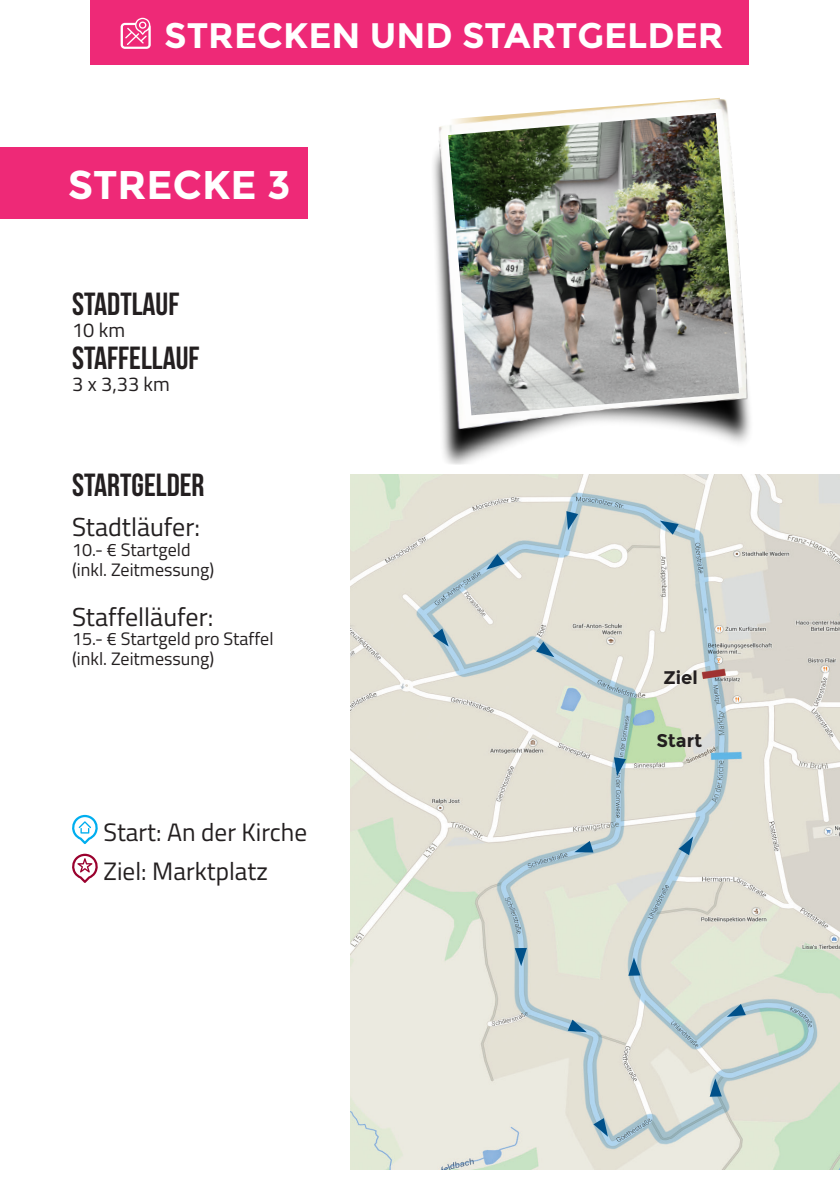
<style>
.page{position:relative;width:840px;height:1191px;background:#fff}
.page>*{position:absolute;margin:0;border:0;box-sizing:border-box;transform-origin:0 0}
.t1{font:700 40px "Montserrat";color:#fff}
.t2{font:700 35.4px "Montserrat";color:#fff}
.t3{font:32px "Bebas Neue";color:#231f20}
.t4{font:26px "Titillium Web";color:#231f20}
.t5{font:25.2px/38.8px "Titillium Web";color:#231f20}
.t6{font:20px "Titillium Web";color:#231f20}
.t7{font:700 18.2px "Montserrat";color:#231f20}
.t8{font:18px/20px "Titillium Web";color:#231f20}
</style>
<div class="page">
<div style="left:91px;top:0;width:657px;height:65px;background:#ee2977"></div>
<div style="left:0;top:147px;width:308px;height:71px;background:#ee2977"></div>
<img style="left:350px;top:475px;width:489px;height:694px">
<svg style="left:659px;top:520px;width:19px;height:14px"></svg>
<svg style="left:566px;top:511px;width:12px;height:19px"></svg>
<svg style="left:486px;top:554px;width:18px;height:15px"></svg>
<svg style="left:432px;top:628px;width:16px;height:18px"></svg>
<svg style="left:536px;top:641px;width:18px;height:16px"></svg>
<svg style="left:613px;top:757px;width:12px;height:19px"></svg>
<svg style="left:574px;top:841px;width:19px;height:11px"></svg>
<svg style="left:514px;top:948px;width:12px;height:18px"></svg>
<svg style="left:567px;top:1019px;width:19px;height:13px"></svg>
<svg style="left:709px;top:1078px;width:12px;height:18px"></svg>
<svg style="left:628px;top:957px;width:12px;height:18px"></svg>
<svg style="left:678px;top:836px;width:14px;height:19px"></svg>
<svg style="left:593px;top:1118px;width:14px;height:18px"></svg>
<svg style="left:726px;top:1004px;width:19px;height:13px"></svg>
<svg style="left:120px;top:18px;width:31px;height:31px"></svg>
<svg style="left:72px;top:815px;width:26px;height:29px"></svg>
<svg style="left:72px;top:853px;width:26px;height:30px"></svg>
<img style="left:431px;top:97px;width:342px;height:384px">
<img style="left:438px;top:98px;width:305px;height:322px">
<h2 class="t2" style="left:164px;top:15px;width:560px">STRECKEN UND STARTGELDER</h2>
<h1 class="t1" style="left:68px;top:161px;width:224px">STRECKE 3</h1>
<h3 class="t3" style="left:72px;top:286px;width:109px">STADTLAUF</h3>
<p class="t6" style="left:72px;top:315px;width:55px">10 km</p>
<h3 class="t3" style="left:72px;top:340px;width:129px">STAFFELLAUF</h3>
<p class="t6" style="left:72px;top:369px;width:99px">3 x 3,33 km</p>
<h3 class="t3" style="left:72px;top:467px;width:134px">STARTGELDER</h3>
<h3 class="t4" style="left:72px;top:508px;width:129px">Stadtläufer:</h3>
<p class="t8" style="left:72px;top:539px;width:143px">10.- € Startgeld (inkl. Zeitmessung)</p>
<h3 class="t4" style="left:72px;top:598px;width:143px">Staffelläufer:</h3>
<p class="t8" style="left:72px;top:628px;width:203px">15.- € Startgeld pro Staffel (inkl. Zeitmessung)</p>
<h3 class="t5" style="left:103px;top:811px;width:205px">Start: An der Kirche<br>Ziel: Marktplatz</h3>
<p class="t7" style="left:663px;top:666px;width:36px">Ziel</p>
<p class="t7" style="left:656px;top:730px;width:47px">Start</p>
</div>
